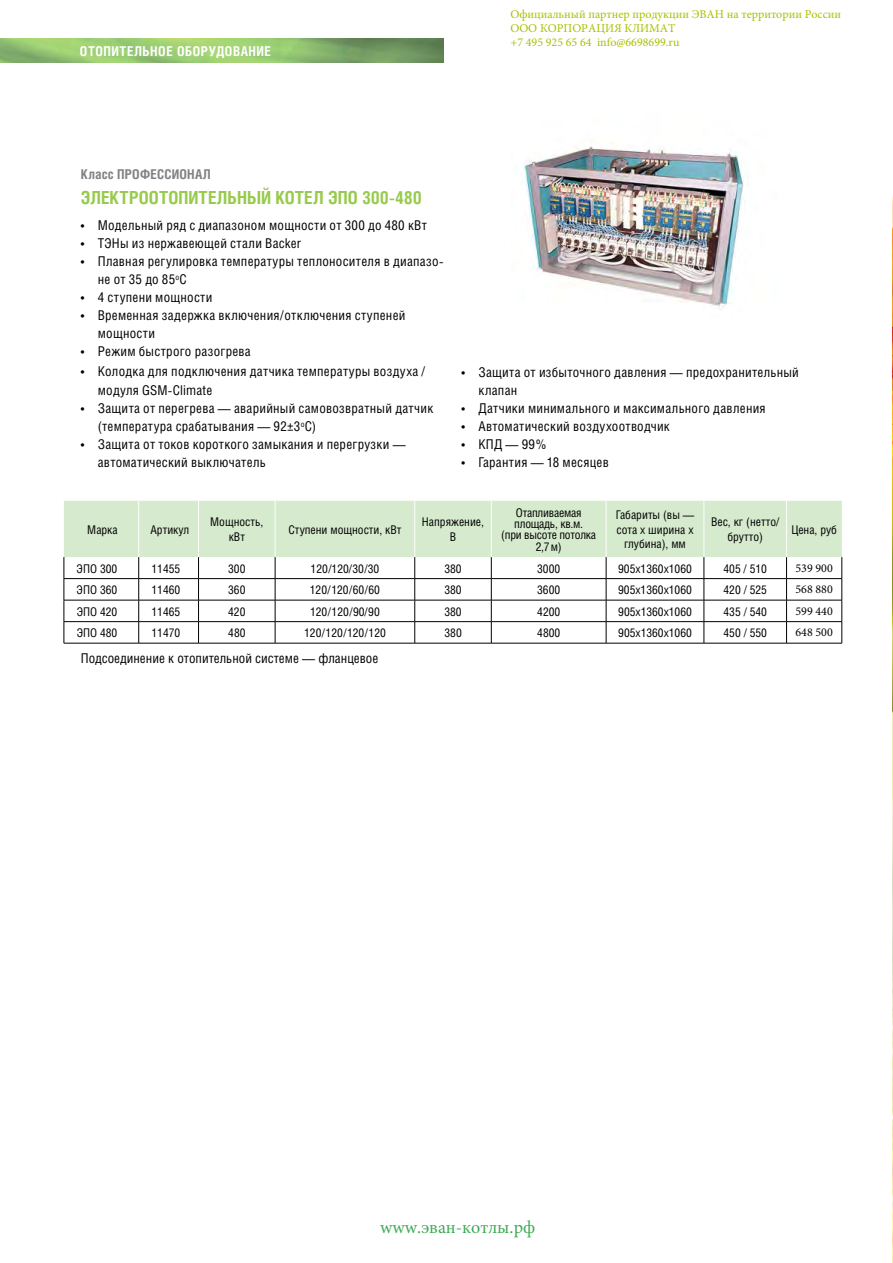
<style>
.page{position:relative;width:893px;height:1263px;background:#fff}
.page>*{position:absolute;margin:0;border:0;box-sizing:border-box;transform-origin:0 0}
.t1{font:700 18px "Helios Cond";color:#98ca4c}
.t2{font:18px "Minion Pro";color:#40aa55}
.t3{font:13.5px/18px "Helios Cond";letter-spacing:.02em;color:#000}
.t4{font:13.5px "Helios Cond";color:#000}
.t5{font:700 13.5px "Helios Cond";letter-spacing:.04em;color:#fff}
.t6{font:700 13.5px "Helios Cond";letter-spacing:.015em;color:#808284}
.t7{font:12px/14.4px "Helios Cond";color:#000;text-align:center}
.t8{font:12px/14.4px "Minion Pro";color:#aabf00}
.t9{font:12px/11.4px "Helios Cond";letter-spacing:-.02em;color:#000;text-align:center}
.t10{font:12px "Minion Pro";color:#000}
</style>
<div class="page">
<img style="left:892px;top:195px;width:1px;height:1068px">
<img style="left:523px;top:146px;width:222px;height:161px">
<svg style="left:64px;top:501px;width:779px;height:142px"></svg>
<hr style="left:138px;top:501px;width:1px;height:56px;background:#fff">
<hr style="left:198px;top:501px;width:1px;height:56px;background:#fff">
<hr style="left:275px;top:501px;width:1px;height:56px;background:#fff">
<hr style="left:414px;top:501px;width:1px;height:56px;background:#fff">
<hr style="left:491px;top:501px;width:1px;height:56px;background:#fff">
<hr style="left:606px;top:501px;width:1px;height:56px;background:#fff">
<hr style="left:703px;top:501px;width:1px;height:56px;background:#fff">
<hr style="left:786px;top:501px;width:1px;height:56px;background:#fff">
<hr style="left:64px;top:643px;width:75px;height:1px;background:#000">
<hr style="left:139px;top:643px;width:60px;height:1px;background:#000">
<hr style="left:199px;top:643px;width:76px;height:1px;background:#000">
<hr style="left:275px;top:643px;width:140px;height:1px;background:#000">
<hr style="left:415px;top:643px;width:76px;height:1px;background:#000">
<hr style="left:491px;top:643px;width:115px;height:1px;background:#000">
<hr style="left:606px;top:643px;width:98px;height:1px;background:#000">
<hr style="left:704px;top:643px;width:82px;height:1px;background:#000">
<hr style="left:786px;top:643px;width:56px;height:1px;background:#000">
<img style="left:0;top:38px;width:443px;height:24px">
<p class="t5" style="left:80px;top:43px;width:193px">ОТОПИТЕЛЬНОЕ ОБОРУДОВАНИЕ</p>
<p class="t8" style="left:510px;top:7px;width:332px">Официальный партнер продукции ЭВАН на территории России<br>ООО КОРПОРАЦИЯ КЛИМАТ<br>+7 495 925 65 64 info@6698699.ru</p>
<p class="t6" style="left:81px;top:166px;width:132px">Класс ПРОФЕССИОНАЛ</p>
<h1 class="t1" style="left:81px;top:186px;width:343px">ЭЛЕКТРООТОПИТЕЛЬНЫЙ КОТЕЛ ЭПО 300-480</h1>
<p class="t3" style="left:81px;top:216px;width:348px">• Модельный ряд с диапазоном мощности от 300 до 480 кВт</p>
<p class="t3" style="left:81px;top:234px;width:222px">• ТЭНы из нержавеющей стали Backer</p>
<p class="t3" style="left:98px;top:252px;width:347px;text-indent:-17px">• Плавная регулировка температуры теплоносителя в диапазо&shy;не от 35 до 85<sup>о</sup>С</p>
<p class="t3" style="left:81px;top:288px;width:133px">• 4 ступени мощности</p>
<p class="t3" style="left:98px;top:306px;width:309px;text-indent:-17px">• Временная задержка включения / отключения ступеней мощности</p>
<p class="t3" style="left:81px;top:342px;width:172px">• Режим быстрого разогрева</p>
<p class="t3" style="left:98px;top:361px;width:329px;line-height:19.5px;text-indent:-17px">• Колодка для подключения датчика температуры воздуха / модуля GSM-Climate</p>
<p class="t3" style="left:98px;top:399px;width:337px;text-indent:-17px">• Защита от перегрева — аварийный самовозвратный датчик (температура срабатывания — 92±3<sup>о</sup>С)</p>
<p class="t3" style="left:98px;top:435px;width:309px;text-indent:-17px">• Защита от токов короткого замыкания и перегрузки — автоматический выключатель</p>
<p class="t3" style="left:478px;top:363px;width:322px;text-indent:-17px">• Защита от избыточного давления — предохранительный клапан</p>
<p class="t3" style="left:461px;top:399px;width:306px">• Датчики минимального и максимального давления</p>
<p class="t3" style="left:461px;top:417px;width:210px">• Автоматический воздухоотводчик</p>
<p class="t3" style="left:461px;top:435px;width:87px">• КПД — 99 %</p>
<p class="t3" style="left:461px;top:453px;width:149px">• Гарантия — 18 месяцев</p>
<p class="t7" style="left:87px;top:522px;width:32px">Марка</p>
<p class="t7" style="left:150px;top:522px;width:40px">Артикул</p>
<p class="t7" style="left:210px;top:515px;width:55px">Мощность, кВт</p>
<p class="t7" style="left:288px;top:522px;width:114px">Ступени мощности, кВт</p>
<p class="t7" style="left:422px;top:515px;width:64px">Напряжение,<br>В</p>
<p class="t9" style="left:501px;top:506px;width:96px">Отапливаемая площадь, кв.м.<br>(при высоте потолка<br>2,7м)</p>
<p class="t7" style="left:616px;top:508px;width:80px">Габариты (вы — сота х ширина х глубина), мм</p>
<p class="t7" style="left:711px;top:515px;width:70px">Вес, кг (нетто/ брутто)</p>
<p class="t7" style="left:791px;top:522px;width:47px">Цена, руб</p>
<p class="t7" style="left:77px;top:561px;width:42px">ЭПО 300</p>
<p class="t7" style="left:151px;top:561px;width:30px">11455</p>
<p class="t7" style="left:228px;top:561px;width:19px">300</p>
<p class="t7" style="left:311px;top:561px;width:70px">120 /120/ 30 /30</p>
<p class="t7" style="left:444px;top:561px;width:19px">380</p>
<p class="t7" style="left:537px;top:561px;width:25px">3000</p>
<p class="t7" style="left:618px;top:561px;width:75px">905х1360х1060</p>
<p class="t7" style="left:723px;top:561px;width:45px">405 / 510</p>
<p class="t10" style="left:795px;top:560px;width:39px">539 900</p>
<p class="t7" style="left:77px;top:582px;width:42px">ЭПО 360</p>
<p class="t7" style="left:151px;top:582px;width:30px">11460</p>
<p class="t7" style="left:228px;top:582px;width:19px">360</p>
<p class="t7" style="left:310px;top:582px;width:72px">120 / 120 / 60 / 60</p>
<p class="t7" style="left:444px;top:582px;width:19px">380</p>
<p class="t7" style="left:537px;top:582px;width:25px">3600</p>
<p class="t7" style="left:618px;top:582px;width:75px">905х1360х1060</p>
<p class="t7" style="left:723px;top:582px;width:45px">420 / 525</p>
<p class="t10" style="left:795px;top:581px;width:39px">568 880</p>
<p class="t7" style="left:77px;top:604px;width:42px">ЭПО 420</p>
<p class="t7" style="left:151px;top:604px;width:30px">11465</p>
<p class="t7" style="left:228px;top:604px;width:19px">420</p>
<p class="t7" style="left:310px;top:604px;width:71px">120 / 120 / 90/ 90</p>
<p class="t7" style="left:444px;top:604px;width:19px">380</p>
<p class="t7" style="left:537px;top:604px;width:25px">4200</p>
<p class="t7" style="left:618px;top:604px;width:75px">905х1360х1060</p>
<p class="t7" style="left:723px;top:604px;width:45px">435 / 540</p>
<p class="t10" style="left:795px;top:603px;width:39px">599 440</p>
<p class="t7" style="left:77px;top:625px;width:42px">ЭПО 480</p>
<p class="t7" style="left:152px;top:625px;width:30px">11470</p>
<p class="t7" style="left:228px;top:625px;width:19px">480</p>
<p class="t7" style="left:304px;top:625px;width:83px">120 / 120 / 120 / 120</p>
<p class="t7" style="left:444px;top:625px;width:19px">380</p>
<p class="t7" style="left:537px;top:625px;width:25px">4800</p>
<p class="t7" style="left:618px;top:625px;width:75px">905х1360х1060</p>
<p class="t7" style="left:723px;top:625px;width:45px">450 / 550</p>
<p class="t10" style="left:795px;top:624px;width:39px">648 500</p>
<p class="t4" style="left:81px;top:650px;width:299px">Подсоединение к отопительной системе — фланцевое</p>
<h1 class="t2" style="left:380px;top:1215px;width:156px">www.эван-котлы.рф</h1>
</div>
